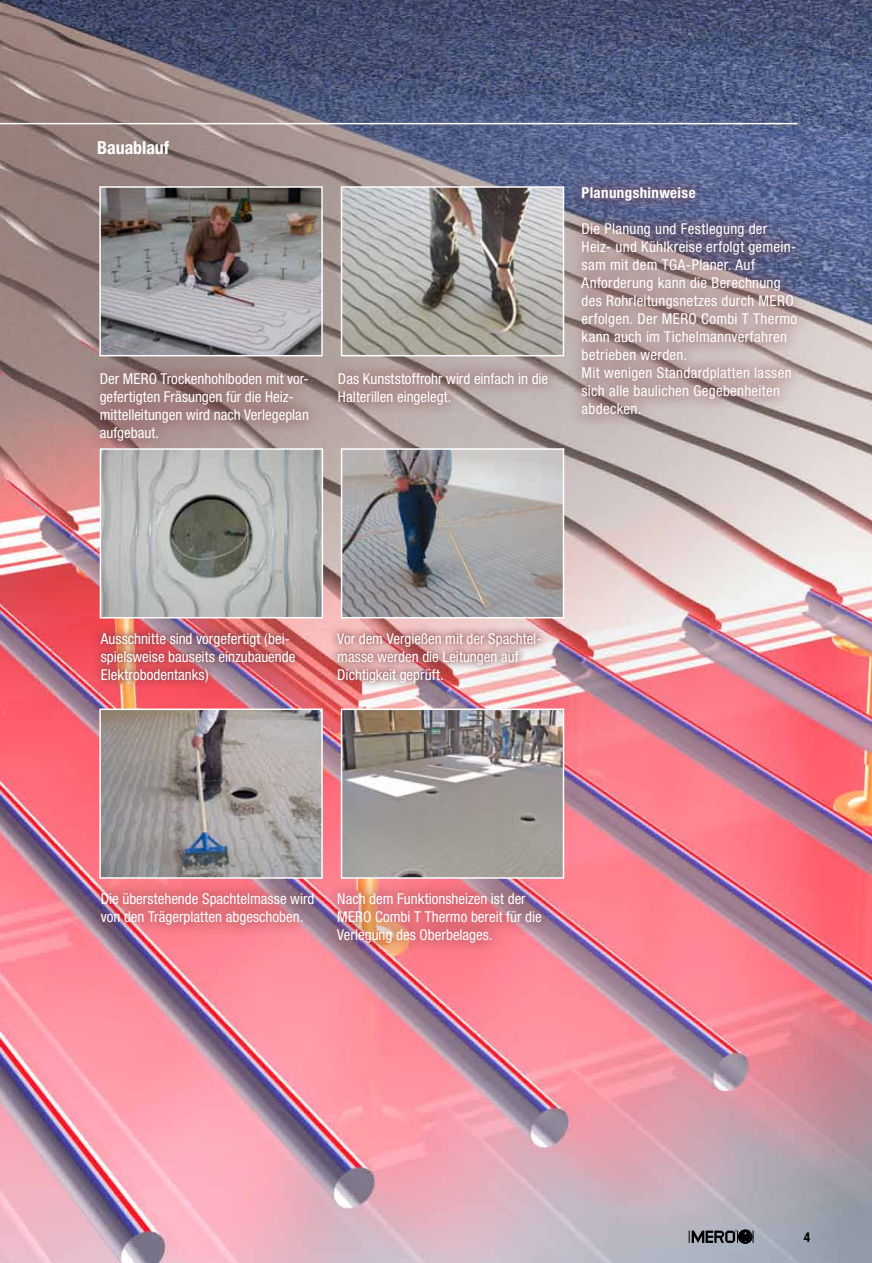
<style>
.page{position:relative;width:872px;height:1263px;background:#fff}
.page>*{position:absolute;margin:0;border:0;box-sizing:border-box;transform-origin:0 0}
.t1{font:700 condensed 18px "Helvetica Neue";letter-spacing:-.005em;color:#fff}
.t2{font:condensed 15px/18px "Helvetica Neue";letter-spacing:.005em;color:#fff}
.t3{font:700 condensed 15px "Helvetica Neue";letter-spacing:.025em;color:#fff}
.t4{font:700 condensed 13.5px "Helvetica Neue";color:#000}
</style>
<div class="page">
<img style="left:0;top:0;width:871px;height:1263px">
<img style="left:103px;top:451px;width:217px;height:164px">
<div style="left:100px;top:448px;width:223px;height:170px;border:2px solid #fff"></div>
<img style="left:344px;top:451px;width:217px;height:164px">
<div style="left:341px;top:448px;width:223px;height:170px;border:2px solid #fff"></div>
<img style="left:102px;top:711px;width:218px;height:165px">
<div style="left:99px;top:708px;width:224px;height:171px;border:2px solid #fff"></div>
<img style="left:344px;top:711px;width:217px;height:165px">
<div style="left:341px;top:708px;width:223px;height:171px;border:2px solid #fff"></div>
<img style="left:102px;top:189px;width:218px;height:164px">
<div style="left:99px;top:186px;width:224px;height:170px;border:2px solid #fff"></div>
<img style="left:344px;top:189px;width:217px;height:164px">
<div style="left:341px;top:186px;width:223px;height:170px;border:2px solid #fff"></div>
<div style="left:85px;top:356px;width:474px;height:95px;background:#843f42;opacity:.71"></div>
<img style="left:90px;top:622px;width:457px;height:67px">
<div style="left:85px;top:877px;width:467px;height:77px;background:#843f42;opacity:.71"></div>
<div style="left:565px;top:171px;width:242px;height:255px;background:#843f42;opacity:.71"></div>
<hr style="left:0;top:123px;width:796px;height:1px;background:#fff">
<svg style="left:688px;top:1229px;width:65px;height:14px"></svg>
<p class="t1" style="left:97px;top:137px;width:73px">Bauablauf</p>
<p class="t2" style="left:100px;top:369px;width:211px">Der MERO Trockenhohlboden mit vor&shy;gefertigten Fräsungen für die Heiz&shy;mittelleitungen wird nach Verlegeplan aufgebaut.</p>
<p class="t2" style="left:338px;top:369px;width:212px">Das Kunststoffrohr wird einfach in die<br>Halterillen eingelegt.</p>
<p class="t3" style="left:581px;top:183px;width:115px">Planungshinweise</p>
<p class="t2" style="left:581px;top:219px;width:217px">Die Planung und Festlegung der<br>Heiz- und Kühlkreise erfolgt gemein&shy;sam mit dem TGA-Planer. Auf<br>Anforderung kann die Berechnung des Rohrleitungsnetzes durch MERO erfolgen. Der MERO Combi T Thermo kann auch im Tichelmannverfahren betrieben werden.<br>Mit wenigen Standardplatten lassen sich alle baulichen Gegebenheiten abdecken.</p>
<p class="t2" style="left:101px;top:629px;width:196px">Ausschnitte sind vorgefertigt (bei&shy;spielsweise bauseits einzubauende<br>Elektrobodentanks)</p>
<p class="t2" style="left:337px;top:629px;width:206px">Vor dem Vergießen mit der Spachtel&shy;masse werden die Leitungen auf<br>Dichtigkeit geprüft.</p>
<p class="t2" style="left:101px;top:890px;width:215px">Die überstehende Spachtelmasse wird von den Trägerplatten abgeschoben.</p>
<p class="t2" style="left:337px;top:890px;width:206px">Nach dem Funktionsheizen ist der<br>MERO Combi T Thermo bereit für die<br>Verlegung des Oberbelages.</p>
<p class="t4" style="left:803px;top:1228px;width:8px">4</p>
</div>
